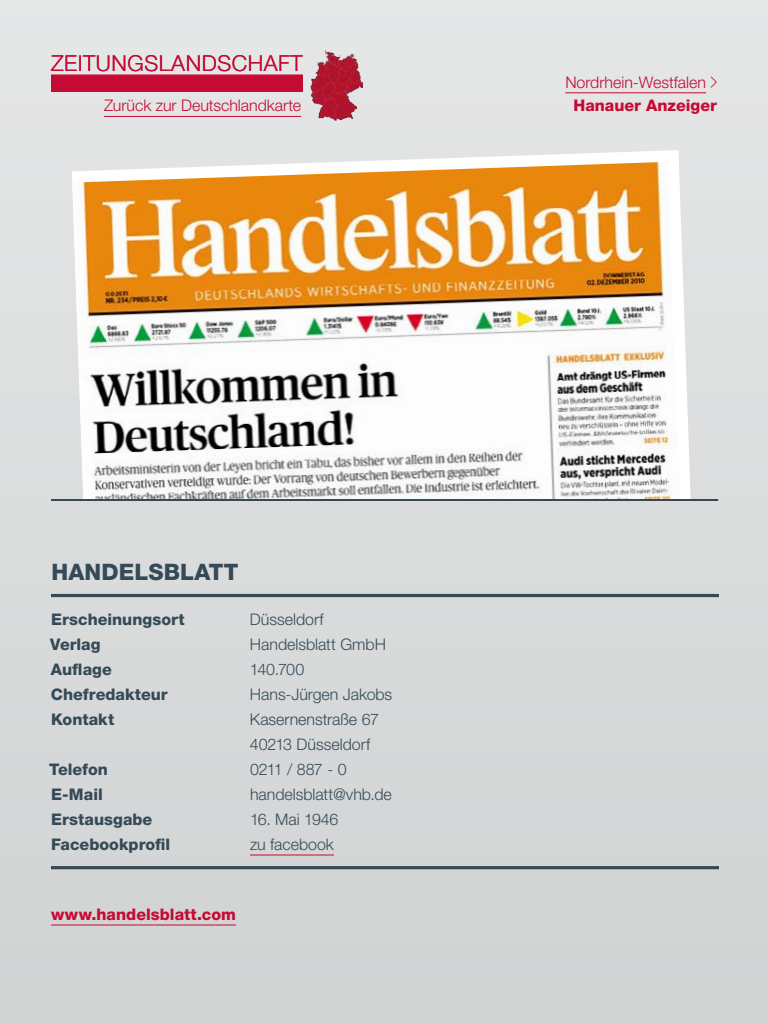
<style>
.page{position:relative;width:768px;height:1024px;background:#fff}
.page>*{position:absolute;margin:0;border:0;box-sizing:border-box;transform-origin:0 0}
.t1{font:800 22.7px "Helvetica Neue LT Std";letter-spacing:.01em;color:#344b57}
.t2{font:300 22px "Helvetica Neue LT Std";letter-spacing:.025em;color:#c50a33}
.t3{font:300 16px/25px "Helvetica Neue LT Std";letter-spacing:-.005em;color:#344b57}
.t4{font:800 16px "Helvetica Neue LT Std";color:#344b57}
.t5{font:300 16px "Helvetica Neue LT Std";color:#c50a33}
.t6{font:800 16px "Helvetica Neue LT Std";color:#c50a33}
.s1{font-weight:300}
</style>
<div class="page">
<div style="left:0;top:0;width:768px;height:1024px;background:linear-gradient(to right,#d9dadb,#dadbdb)"></div>
<div style="left:51px;top:75px;width:252px;height:17px;background:#c50a33"></div>
<hr style="left:104px;top:116px;width:197px;height:1px;background:#c50a33">
<img style="left:310px;top:50px;width:53px;height:71px">
<hr style="left:565px;top:92px;width:141px;height:1px;background:#c50a33">
<svg style="left:710px;top:75px;width:8px;height:14px"></svg>
<svg style="left:72px;top:150px;width:619px;height:349px;fill:#e2e3e4"></svg>
<img style="left:72px;top:162px;width:607px;height:337px">
<hr style="left:51px;top:924px;width:185px;height:2px;background:#c50a33">
<hr style="left:51px;top:594px;width:668px;height:3px;background:#344b57">
<hr style="left:51px;top:866px;width:668px;height:3px;background:#344b57">
<hr style="left:250px;top:854px;width:84px;height:2px;background:#c50a33">
<hr style="left:51px;top:499px;width:667px;height:2px;background:#344b57">
<h2 class="t2" style="left:51px;top:49px;width:253px">Zeitungslandschaft</h2>
<p class="t5" style="left:104px;top:96px;width:199px">Zurück zur Deutschlandkarte</p>
<p class="t6" style="left:574px;top:96px;width:145px">Hanauer Anzeiger</p>
<p class="t5" style="left:565px;top:72px;width:142px">Nordrhein-Westfalen</p>
<h1 class="t1" style="left:51px;top:559px;width:189px">Handelsblatt</h1>
<p class="t4" style="left:51px;top:610px;width:175px">Erscheinungsort <span class="s1">D</span></p>
<p class="t3" style="left:261px;top:606px;width:64px">üsseldorf</p>
<p class="t4" style="left:50px;top:635px;width:52px">Verlag</p>
<p class="t3" style="left:250px;top:631px;width:135px">Handelsblatt GmbH</p>
<p class="t4" style="left:51px;top:660px;width:62px">Auflage</p>
<p class="t3" style="left:250px;top:656px;width:56px">140.700</p>
<p class="t4" style="left:51px;top:685px;width:167px">Chefredakteur <span class="s1">H</span></p>
<p class="t3" style="left:261px;top:681px;width:133px">ans-Jürgen Jakobs</p>
<p class="t4" style="left:51px;top:710px;width:65px">Kontakt</p>
<p class="t3" style="left:250px;top:706px;width:130px">Kasernenstraße 67<br>40213 Düsseldorf</p>
<p class="t4" style="left:49px;top:760px;width:60px">Telefon</p>
<p class="t3" style="left:250px;top:756px;width:98px">0211 / 887 - 0</p>
<p class="t4" style="left:51px;top:785px;width:53px">E-Mail</p>
<p class="t3" style="left:250px;top:781px;width:143px">handelsblatt@vhb.de</p>
<p class="t4" style="left:51px;top:810px;width:103px">Erstausgabe</p>
<p class="t3" style="left:250px;top:806px;width:90px">16. Mai 1946</p>
<p class="t4" style="left:51px;top:835px;width:121px">Facebookprofil</p>
<p class="t3" style="left:250px;top:831px;width:85px">zu facebook</p>
<p class="t6" style="left:51px;top:905px;width:187px">www.handelsblatt.com</p>
</div>
